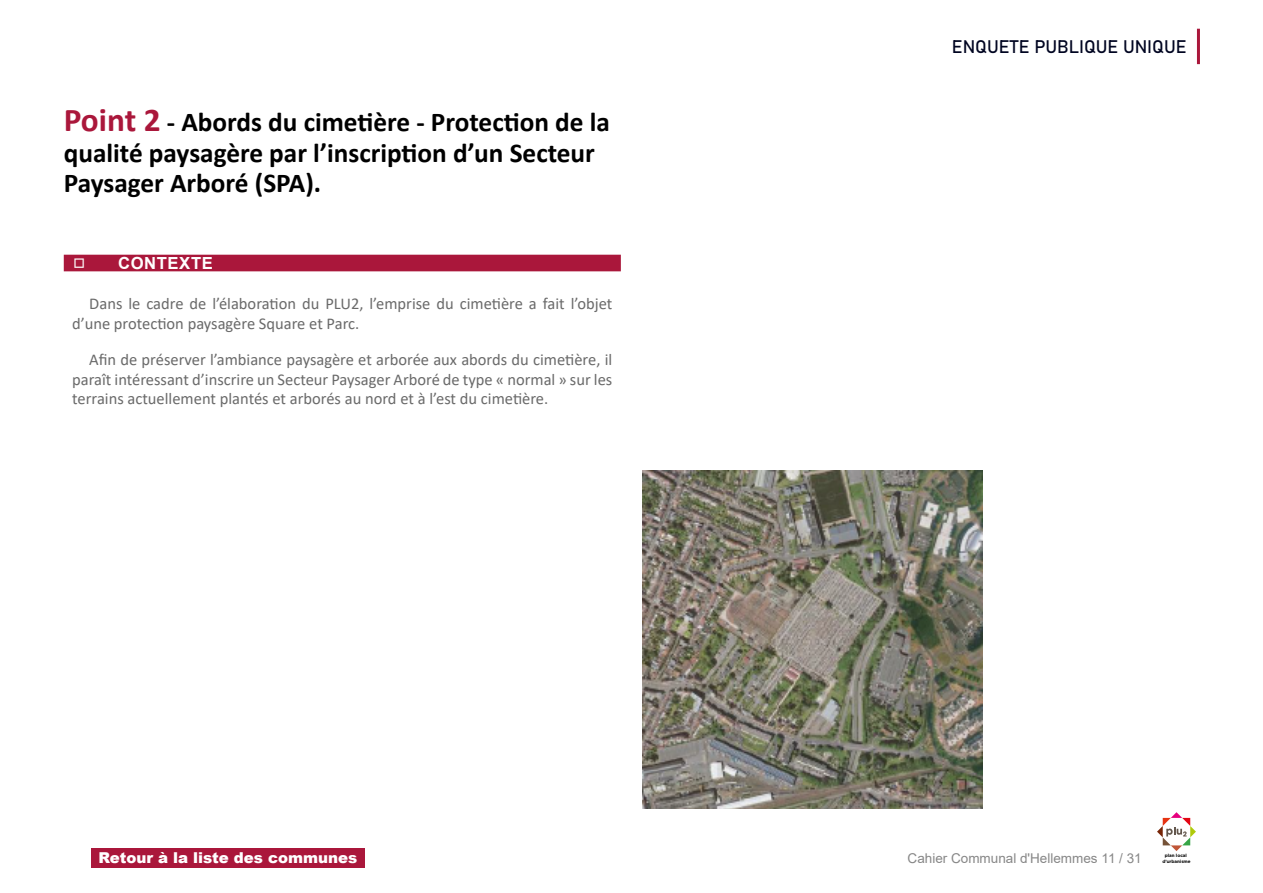
<style>
.page{position:relative;width:1263px;height:893px;background:#fff}
.page>*{position:absolute;margin:0;border:0;box-sizing:border-box;transform-origin:0 0}
.t1{font:700 27.3px/30.3px "Calibri";color:#000}
.t2{font:18px "Bahnschrift";color:#000521}
.t3{font:700 16.65px "Arial";letter-spacing:.035em;color:#fff}
.t4{font:16.5px/19.5px "Calibri";color:#6a6a6a}
.t5{font:900 15px "Arial";color:#fff}
.t6{font:13.5px "Arial";color:#878787}
.t7{font:700 4.5px "Gotham";color:#000}
.s1{font-size:33.3px;color:#aa173b}
</style>
<div class="page">
<hr style="left:1197px;top:29px;width:3px;height:35px;background:#aa173b">
<svg style="left:1157px;top:812px;width:39px;height:39px"></svg>
<div style="left:91px;top:848px;width:274px;height:20px;background:#aa173b"></div>
<div style="left:64px;top:255px;width:557px;height:16px;background:#aa173b"></div>
<img style="left:642px;top:470px;width:341px;height:339px">
<h1 class="t1" style="left:64px;top:107px;width:548px"><span class="s1">Point 2</span> - Abords du cimetière - Protection de la qualité paysagère par l’inscription d’un Secteur<br>Paysager Arboré (SPA).</h1>
<p class="t3" style="left:73px;top:252px;width:142px">◻ CONTEXTE</p>
<p class="t4" style="left:72px;top:294px;width:542px;text-indent:17px">Dans le cadre de l’élaboration du PLU2, l’emprise du cimetière a fait l’objet d’une protection paysagère Square et Parc.</p>
<p class="t4" style="left:72px;top:350px;width:541px;text-align:justify;text-indent:17px">Afin de préserver l’ambiance paysagère et arborée aux abords du cimetière, il paraît intéressant d’inscrire un Secteur Paysager Arboré de type « normal » sur les terrains actuellement plantés et arborés au nord et à l’est du cimetière.</p>
<p class="t2" style="left:952px;top:33px;width:236px">ENQUETE PUBLIQUE UNIQUE</p>
<p class="t5" style="left:98px;top:847px;width:260px">Retour à la liste des communes</p>
<p class="t6" style="left:907px;top:849px;width:236px">Cahier Communal d'Hellemmes 11 / 31</p>
<p class="t7" style="left:1162px;top:858px;width:30px">d’urbanisme</p>
<p class="t7" style="left:1165px;top:852px;width:24px">plan local</p>
</div>
